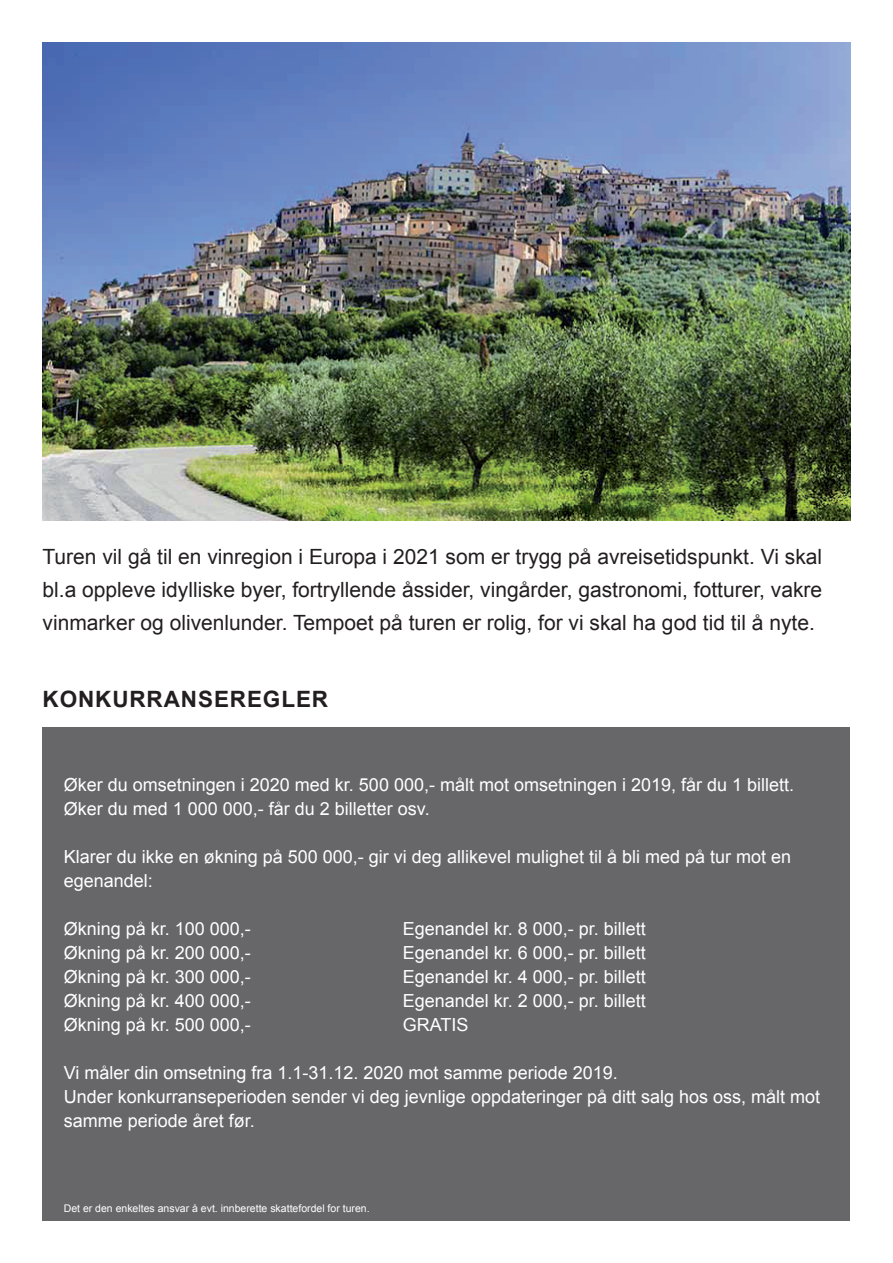
<style>
.page{position:relative;width:893px;height:1263px;background:#fff}
.page>*{position:absolute;margin:0;border:0;box-sizing:border-box;transform-origin:0 0}
.t1{font:700 22.5px "Arial";letter-spacing:.04em;color:#231f20}
.t2{font:21px/33px "Arial";color:#231f20;text-align:justify}
.t3{font:18px/24px "Arial";color:#fff}
.t4{font:10.5px "Arial";color:#fff}
</style>
<div class="page">
<div style="left:43px;top:727px;width:807px;height:493px;background:#67676a"></div>
<img style="left:43px;top:43px;width:807px;height:477px">
<p class="t2" style="left:43px;top:540px;width:781px">Turen vil gå til en vinregion i Europa i 2021 som er trygg på avreisetidspunkt. Vi skal bl.a oppleve idylliske byer, fortryllende åssider, vingårder, gastronomi, fotturer, vakre vinmarker og olivenlunder. Tempoet på turen er rolig, for vi skal ha god tid til å nyte.</p>
<p class="t1" style="left:43px;top:684px;width:287px">KONKURRANSEREGLER</p>
<p class="t3" style="left:64px;top:773px;width:732px">Øker du omsetningen i 2020 med kr. 500 000,- målt mot omsetningen i 2019, får du 1 billett.<br>Øker du med 1 000 000,- får du 2 billetter osv.</p>
<p class="t3" style="left:64px;top:845px;width:729px">Klarer du ikke en økning på 500 000,- gir vi deg allikevel mulighet til å bli med på tur mot en egenandel:</p>
<p class="t3" style="left:64px;top:917px;width:189px">Økning på kr. 100 000,-</p>
<p class="t3" style="left:403px;top:917px;width:245px">Egenandel kr. 8 000,- pr. billett</p>
<p class="t3" style="left:64px;top:941px;width:189px">Økning på kr. 200 000,-</p>
<p class="t3" style="left:403px;top:941px;width:245px">Egenandel kr. 6 000,- pr. billett</p>
<p class="t3" style="left:64px;top:965px;width:189px">Økning på kr. 300 000,-</p>
<p class="t3" style="left:403px;top:965px;width:245px">Egenandel kr. 4 000,- pr. billett</p>
<p class="t3" style="left:64px;top:989px;width:189px">Økning på kr. 400 000,-</p>
<p class="t3" style="left:403px;top:989px;width:245px">Egenandel kr. 2 000,- pr. billett</p>
<p class="t3" style="left:64px;top:1013px;width:189px">Økning på kr. 500 000,-</p>
<p class="t3" style="left:403px;top:1013px;width:67px">GRATIS</p>
<p class="t3" style="left:64px;top:1061px;width:758px">Vi måler din omsetning fra 1.1-31.12. 2020 mot samme periode 2019.<br>Under konkurranseperioden sender vi deg jevnlige oppdateringer på ditt salg hos oss, målt mot samme periode året før.</p>
<p class="t4" style="left:64px;top:1202px;width:307px">Det er den enkeltes ansvar å evt. innberette skattefordel for turen.</p>
</div>
